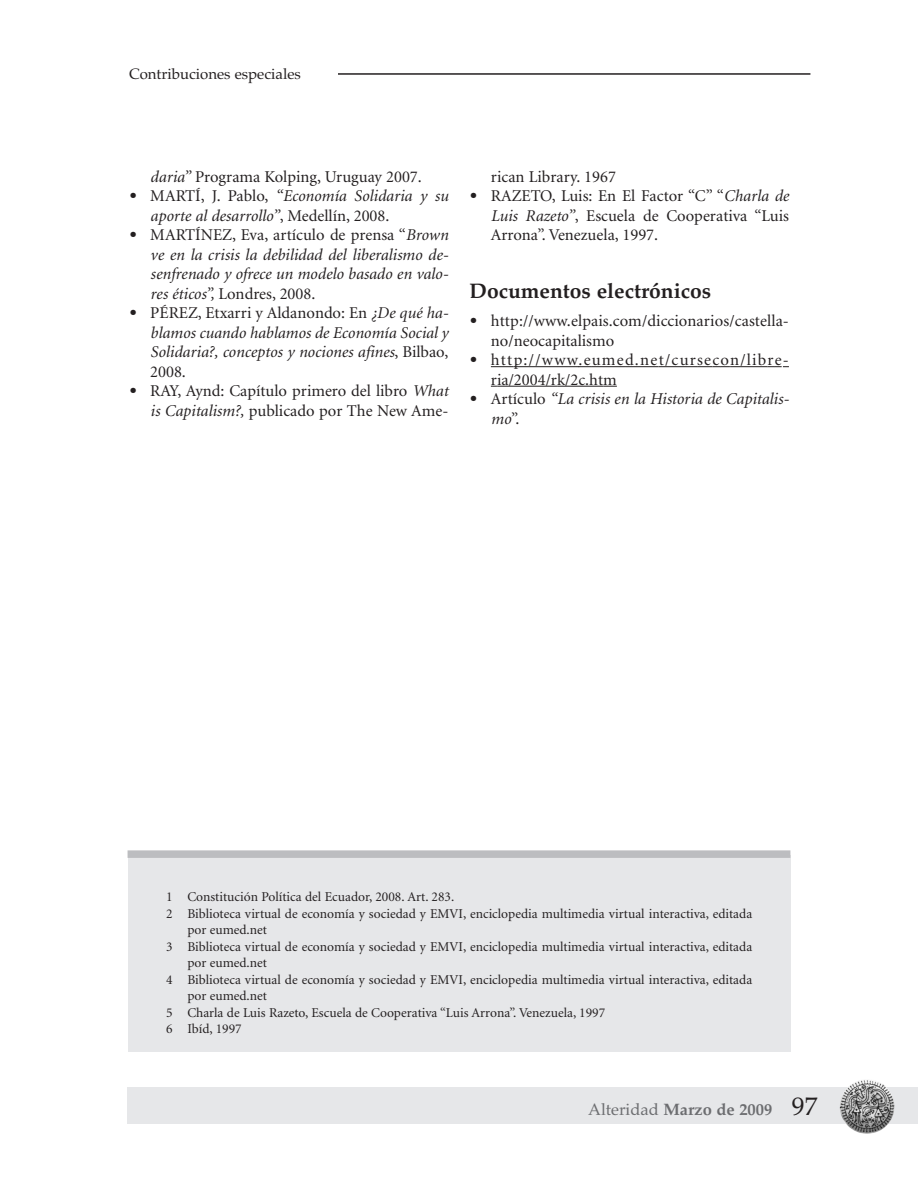
<style>
.page{position:relative;width:918px;height:1188px;background:#fff}
.page>*{position:absolute;margin:0;border:0;box-sizing:border-box;transform-origin:0 0}
.t1{font:700 21px "Palatino";color:#231f20}
.t2{font:italic 16.5px/19.5px "Minion";color:#231f20}
.t3{font:16.5px/19.5px "Minion";color:#231f20;text-align:right}
.t4{font:16.5px/19.5px "Minion";letter-spacing:.075em;color:#231f20}
.t5{font:700 16.5px "Palatino";color:#6c6d70}
.t6{font:15px "Palatino";color:#231f20}
.t7{font:13.5px "Minion";color:#231f20}
.s1{font-style:italic}
.s2{font-family:"Gill Sans";font-weight:700;font-style:normal}
.s3{font-style:normal}
.s4{font-family:"Gill Sans";font-weight:700}
.s5{font-weight:400}
.s6{font-weight:400;font-size:25.5px;color:#231f20}
</style>
<div class="page">
<div style="left:128px;top:1087px;width:790px;height:37px;background:#e6e7e9"></div>
<svg style="left:491px;top:366px;width:23px;height:1px"></svg>
<hr style="left:514px;top:366px;width:65px;height:1px;background:#231f20">
<svg style="left:578px;top:366px;width:14px;height:1px"></svg>
<hr style="left:592px;top:366px;width:33px;height:1px;background:#231f20">
<hr style="left:625px;top:366px;width:34px;height:1px;background:#231f20">
<hr style="left:659px;top:366px;width:38px;height:1px;background:#231f20">
<svg style="left:697px;top:366px;width:33px;height:1px"></svg>
<hr style="left:730px;top:366px;width:38px;height:1px;background:#231f20">
<svg style="left:768px;top:366px;width:21px;height:1px"></svg>
<hr style="left:497px;top:386px;width:60px;height:1px;background:#231f20">
<hr style="left:557px;top:386px;width:46px;height:1px;background:#231f20">
<svg style="left:603px;top:386px;width:14px;height:1px"></svg>
<hr style="left:317px;top:73px;width:493px;height:2px;background:#231f20">
<div style="left:128px;top:64px;width:209px;height:23px;background:#fff"></div>
<img style="left:840px;top:1080px;width:54px;height:54px">
<div style="left:128px;top:855px;width:662px;height:197px;background:#e6e7e9"></div>
<div style="left:128px;top:850px;width:662px;height:8px;background:#bcbdc0"></div>
<p class="t6" style="left:129px;top:65px;width:173px">Contribuciones especiales</p>
<p class="t3" style="left:150px;top:168px;width:273px"><span class="s1">daria”</span> Programa Kolping, Uruguay 2007.</p>
<p class="t2" style="left:150px;top:187px;width:300px;text-indent:-21px"><span class="s2">•</span> <span class="s3">MARTÍ, J. Pablo,</span> “Economía Solidaria y su aporte al desarrollo”<span class="s3">, Medellín, 2008.</span></p>
<p class="t2" style="left:150px;top:226px;width:300px;text-align:justify;text-indent:-21px"><span class="s2">•</span> <span class="s3">MARTÍNEZ, Eva, artículo de prensa “</span>Brown ve en la crisis la debilidad del liberalismo de&shy;senfrenado y ofrece un modelo basado en valo&shy;res éticos”, <span class="s3">Londres, 2008.</span></p>
<p class="t2" style="left:150px;top:304px;width:300px;text-align:justify;text-indent:-21px"><span class="s2">•</span> <span class="s3">PÉREZ, Etxarri y Aldanondo: En</span> ¿De qué ha&shy;blamos cuando hablamos de Economía Social y Solidaria?, conceptos y nociones afines<span class="s3">, Bilbao, 2008.</span></p>
<p class="t3" style="left:129px;top:382px;width:321px"><span class="s4">•</span> RAY, Aynd: Capítulo primero del libro <span class="s1">What is Capitalism?,</span> publicado por The New Ame-</p>
<p class="t3" style="left:491px;top:168px;width:127px">rican Library. 1967</p>
<p class="t3" style="left:491px;top:187px;width:300px;text-align:justify;text-indent:-21px"><span class="s4">•</span> RAZETO, Luis: En El Factor “C” “<span class="s1">Charla de Luis Razeto”</span>, Escuela de Cooperativa “Luis Arrona”. Venezuela, 1997.</p>
<h1 class="t1" style="left:470px;top:279px;width:243px">Documentos electrónicos</h1>
<p class="t3" style="left:491px;top:312px;width:300px;text-align:left;text-indent:-21px"><span class="s4">•</span> http://www.elpais.com/diccionarios/castella&shy;no/neocapitalismo</p>
<p class="t4" style="left:491px;top:351px;width:300px;text-indent:-21px"><span class="s4">•</span> http://www.eumed.net/cursecon/libre&shy;ria/2004/rk/2c.htm</p>
<p class="t2" style="left:491px;top:390px;width:300px;text-indent:-21px"><span class="s2">•</span> <span class="s3">Artículo</span> “La crisis en la Historia de Capitalis&shy;mo<span class="s3">”.</span></p>
<p class="t7" style="left:166px;top:892px;width:290px">1 Constitución Política del Ecuador, 2008. Art. 283.</p>
<p class="t7" style="left:166px;top:908px;width:588px">2 Biblioteca virtual de economía y sociedad y EMVI, enciclopedia multimedia virtual interactiva, editada</p>
<p class="t7" style="left:187px;top:925px;width:81px">por eumed.net</p>
<p class="t7" style="left:166px;top:941px;width:588px">3 Biblioteca virtual de economía y sociedad y EMVI, enciclopedia multimedia virtual interactiva, editada</p>
<p class="t7" style="left:187px;top:958px;width:81px">por eumed.net</p>
<p class="t7" style="left:166px;top:974px;width:588px">4 Biblioteca virtual de economía y sociedad y EMVI, enciclopedia multimedia virtual interactiva, editada</p>
<p class="t7" style="left:187px;top:991px;width:81px">por eumed.net</p>
<p class="t7" style="left:166px;top:1007px;width:441px">5 Charla de Luis Razeto, Escuela de Cooperativa “Luis Arrona”. Venezuela, 1997</p>
<p class="t7" style="left:166px;top:1024px;width:77px">6 Ibíd, 1997</p>
<p class="t5" style="left:588px;top:1100px;width:231px"><span class="s5">Alteridad</span> Marzo de 2009 <span class="s6">97</span></p>
</div>
